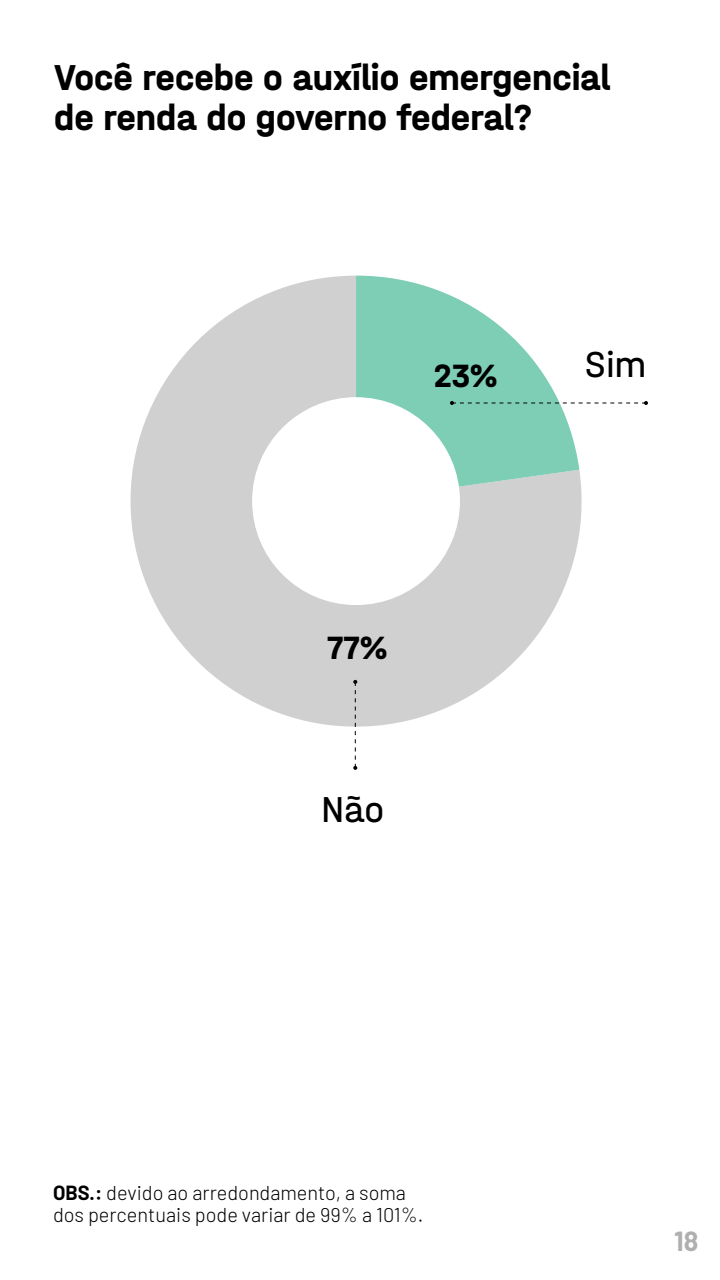
<style>
.page{position:relative;width:720px;height:1280px;background:#fff}
.page>*{position:absolute;margin:0;border:0;box-sizing:border-box;transform-origin:0 0}
.t1{font:700 38px/40px "Halvar Mittel";color:#000}
.t2{font:38px "Halvar Mittel";color:#000}
.t3{font:700 34px "Halvar Mittel";color:#000}
.t4{font:700 27px "Barlow";color:#afafb0}
.t5{font:300 20px/22px "Barlow";color:#000}
.s1{font-weight:700}
</style>
<div class="page">
<svg style="left:130px;top:276px;width:452px;height:451px;fill:#d0d0d0"></svg>
<svg style="left:356px;top:276px;width:223px;height:225px;fill:#7ecdb5"></svg>
<svg style="left:353px;top:680px;width:4px;height:90px"></svg>
<svg style="left:450px;top:401px;width:198px;height:4px"></svg>
<div style="left:252px;top:397px;width:208px;height:208px;background:#fff;border-radius:50%"></div>
<h1 class="t1" style="left:54px;top:56px;width:558px">Você recebe o auxílio emergencial de renda do governo federal?</h1>
<h2 class="t3" style="left:434px;top:355px;width:65px">23%</h2>
<h1 class="t2" style="left:585px;top:341px;width:63px">Sim</h1>
<h2 class="t3" style="left:327px;top:627px;width:62px">77%</h2>
<h1 class="t2" style="left:322px;top:787px;width:64px">Não</h1>
<p class="t5" style="left:53px;top:1180px;width:372px"><span class="s1">OBS.:</span> devido ao arredondamento, a soma dos percentuais pode variar de 99% a 101%.</p>
<h3 class="t4" style="left:674px;top:1221px;width:26px">18</h3>
</div>
